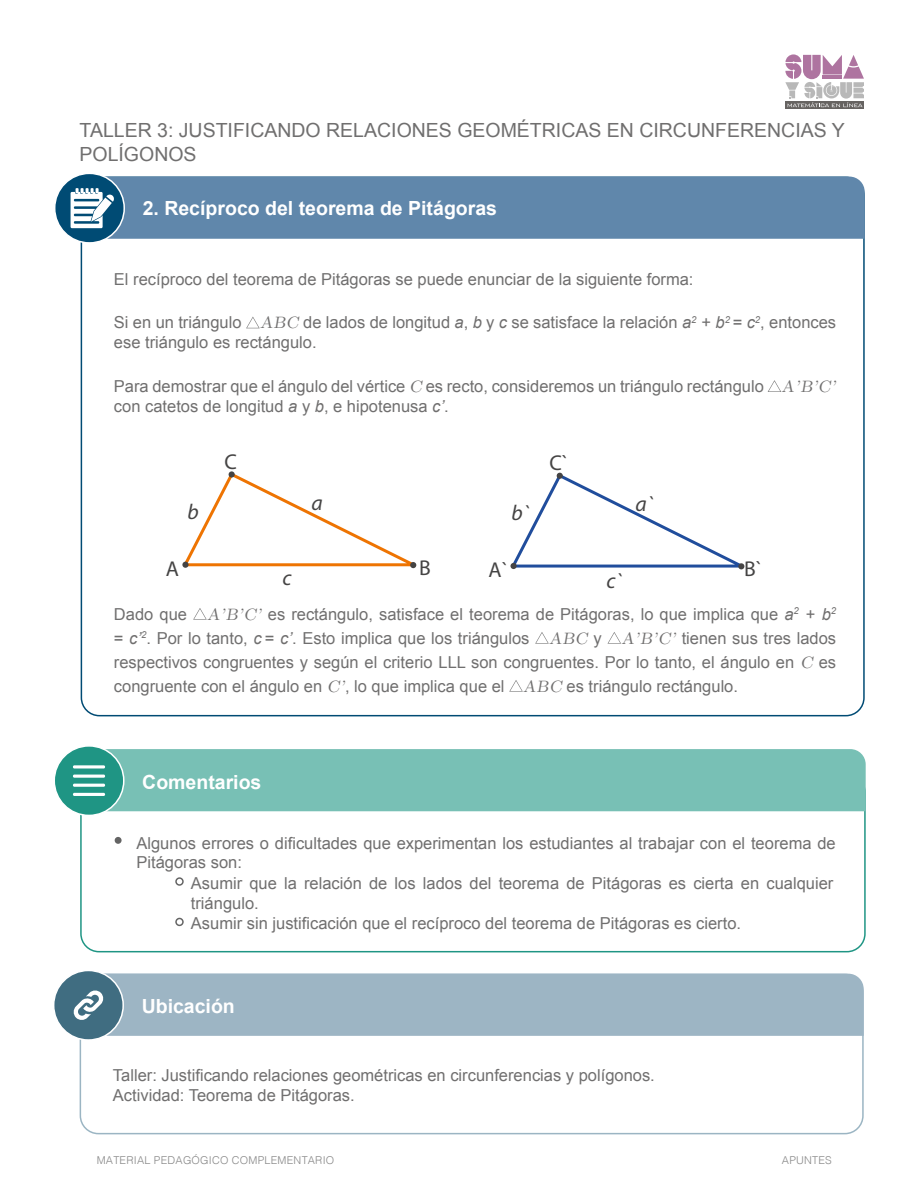
<style>
.page{position:relative;width:918px;height:1188px;background:#fff}
.page>*{position:absolute;margin:0;border:0;box-sizing:border-box;transform-origin:0 0}
.t1{font:21.45px "Myriad Pro";color:#454444}
.t2{font:italic 21.45px "Myriad Pro";color:#454444}
.t3{font:19.5px/23.4px "Arial";color:#706f6f}
.t4{font:700 19.5px "Arial";color:#fff}
.t5{font:16.5px/19.8px "Arial";color:#706f6f}
.t6{font:300 10.8px "Helvetica";letter-spacing:.02em;color:#878787}
.s1{font-family:"LM Roman Caps 10";font-style:italic}
.s2{font-style:italic}
</style>
<div class="page">
<div style="left:107px;top:177px;width:758px;height:62px;background:#6087ab"></div>
<div style="left:55px;top:173px;width:69px;height:70px;background:#004b74;border-radius:50%"></div>
<div style="left:54px;top:173px;width:71px;height:71px;border:2px solid #fff;border-radius:50%"></div>
<svg style="left:71px;top:188px;width:43px;height:40px"></svg>
<svg style="left:246px;top:317px;width:14px;height:11px"></svg>
<svg style="left:768px;top:380px;width:13px;height:12px"></svg>
<svg style="left:193px;top:608px;width:14px;height:12px"></svg>
<svg style="left:535px;top:632px;width:14px;height:12px"></svg>
<svg style="left:607px;top:632px;width:14px;height:12px"></svg>
<svg style="left:509px;top:680px;width:14px;height:12px"></svg>
<div style="left:80px;top:974px;width:784px;height:160px;border:2px solid #9bb5c3;border-radius:18px"></div>
<div style="left:105px;top:974px;width:759px;height:62px;background:#9db5c4"></div>
<div style="left:54px;top:970px;width:69px;height:70px;background:#406d81;border-radius:50%"></div>
<div style="left:53px;top:970px;width:71px;height:71px;border:2px solid #fff;border-radius:50%"></div>
<svg style="left:73px;top:990px;width:31px;height:30px"></svg>
<div style="left:80px;top:773px;width:786px;height:179px;border:2px solid #1f9584;border-radius:18px"></div>
<div style="left:105px;top:749px;width:761px;height:62px;background:#78c0b5"></div>
<div style="left:54px;top:746px;width:70px;height:69px;background:#1f9584;border-radius:50%"></div>
<div style="left:54px;top:745px;width:71px;height:71px;border:2px solid #fff;border-radius:50%"></div>
<hr style="left:73px;top:793px;width:32px;height:3px;background:#fff">
<hr style="left:73px;top:784px;width:32px;height:3px;background:#fff">
<hr style="left:73px;top:775px;width:32px;height:3px;background:#fff">
<hr style="left:73px;top:765px;width:32px;height:3px;background:#fff">
<svg style="left:115px;top:837px;width:7px;height:7px"></svg>
<div style="left:175px;top:877px;width:9px;height:9px;border:2px solid #000;border-radius:50%"></div>
<div style="left:175px;top:918px;width:9px;height:8px;border:2px solid #000;border-radius:50%"></div>
<svg style="left:786px;top:107px;width:78px;height:2px"></svg>
<svg style="left:785px;top:54px;width:79px;height:53px"></svg>
<svg style="left:182px;top:471px;width:235px;height:98px"></svg>
<svg style="left:510px;top:472px;width:235px;height:98px"></svg>
<p class="t3" style="left:80px;top:119px;width:767px">TALLER 3: JUSTIFICANDO RELACIONES GEOMÉTRICAS EN CIRCUNFERENCIAS Y<br>POLÍGONOS</p>
<p class="t4" style="left:143px;top:195px;width:356px">2. Recíproco del teorema de Pitágoras</p>
<p class="t5" style="left:114px;top:269px;width:581px">El recíproco del teorema de Pitágoras se puede enunciar de la siguiente forma:</p>
<p class="t5" style="left:114px;top:313px;width:724px">Si en un triángulo <span class="s1">ABC</span> de lados de longitud <span class="s2">a</span>, <span class="s2">b</span> y <span class="s2">c</span> se satisface la relación <span class="s2">a</span><sup>2</sup> + <span class="s2">b</span><sup>2</sup> = <span class="s2">c</span><sup>2</sup>, entonces ese triángulo es rectángulo.</p>
<p class="t5" style="left:114px;top:376px;width:724px">Para demostrar que el ángulo del vértice <span class="s1">C</span> es recto, consideremos un triángulo rectángulo <span class="s1">A’B’C’ </span>con catetos de longitud <span class="s2">a</span> y <span class="s2">b</span>, e hipotenusa <span class="s2">c’</span>.</p>
<h1 class="t1" style="left:225px;top:448px;width:14px">C</h1>
<h1 class="t1" style="left:549px;top:449px;width:20px">C`</h1>
<h1 class="t2" style="left:188px;top:498px;width:13px">b</h1>
<h1 class="t2" style="left:311px;top:489px;width:13px">a</h1>
<h1 class="t2" style="left:512px;top:500px;width:21px">b`</h1>
<h1 class="t2" style="left:635px;top:491px;width:21px">a`</h1>
<h1 class="t1" style="left:166px;top:555px;width:15px">A</h1>
<h1 class="t1" style="left:419px;top:555px;width:13px">B</h1>
<h1 class="t2" style="left:282px;top:565px;width:11px">c</h1>
<h1 class="t1" style="left:489px;top:557px;width:21px">A`</h1>
<h1 class="t1" style="left:744px;top:556px;width:20px">B`</h1>
<h1 class="t2" style="left:606px;top:567px;width:19px">c`</h1>
<p class="t5" style="left:114px;top:602px;width:724px;line-height:24px;text-align:justify">Dado que <span class="s1">A’B’C’</span> es rectángulo, satisface el teorema de Pitágoras, lo que implica que <span class="s2">a</span><sup>2</sup> + <span class="s2">b</span><sup>2 </sup>= <span class="s2">c’</span><sup>2</sup>. Por lo tanto, <span class="s2">c</span> = <span class="s2">c’</span>. Esto implica que los triángulos <span class="s1">ABC</span> y <span class="s1">A’B’C’</span> tienen sus tres lados respectivos congruentes y según el criterio LLL son congruentes. Por lo tanto, el ángulo en <span class="s1">C</span> es congruente con el ángulo en <span class="s1">C’</span>, lo que implica que el <span class="s1">ABC</span> es triángulo rectángulo.</p>
<p class="t4" style="left:142px;top:770px;width:121px">Comentarios</p>
<p class="t5" style="left:136px;top:833px;width:701px">Algunos errores o dificultades que experimentan los estudiantes al trabajar con el teorema de<br>Pitágoras son:</p>
<p class="t5" style="left:191px;top:874px;width:644px">Asumir que la relación de los lados del teorema de Pitágoras es cierta en cualquier triángulo.<br>Asumir sin justificación que el recíproco del teorema de Pitágoras es cierto.</p>
<p class="t4" style="left:142px;top:994px;width:95px">Ubicación</p>
<p class="t5" style="left:113px;top:1065px;width:543px">Taller: Justificando relaciones geométricas en circunferencias y polígonos.<br>Actividad: Teorema de Pitágoras.</p>
<p class="t6" style="left:97px;top:1151px;width:239px">MATERIAL PEDAGÓGICO COMPLEMENTARIO</p>
<p class="t6" style="left:782px;top:1151px;width:51px">APUNTES</p>
</div>
